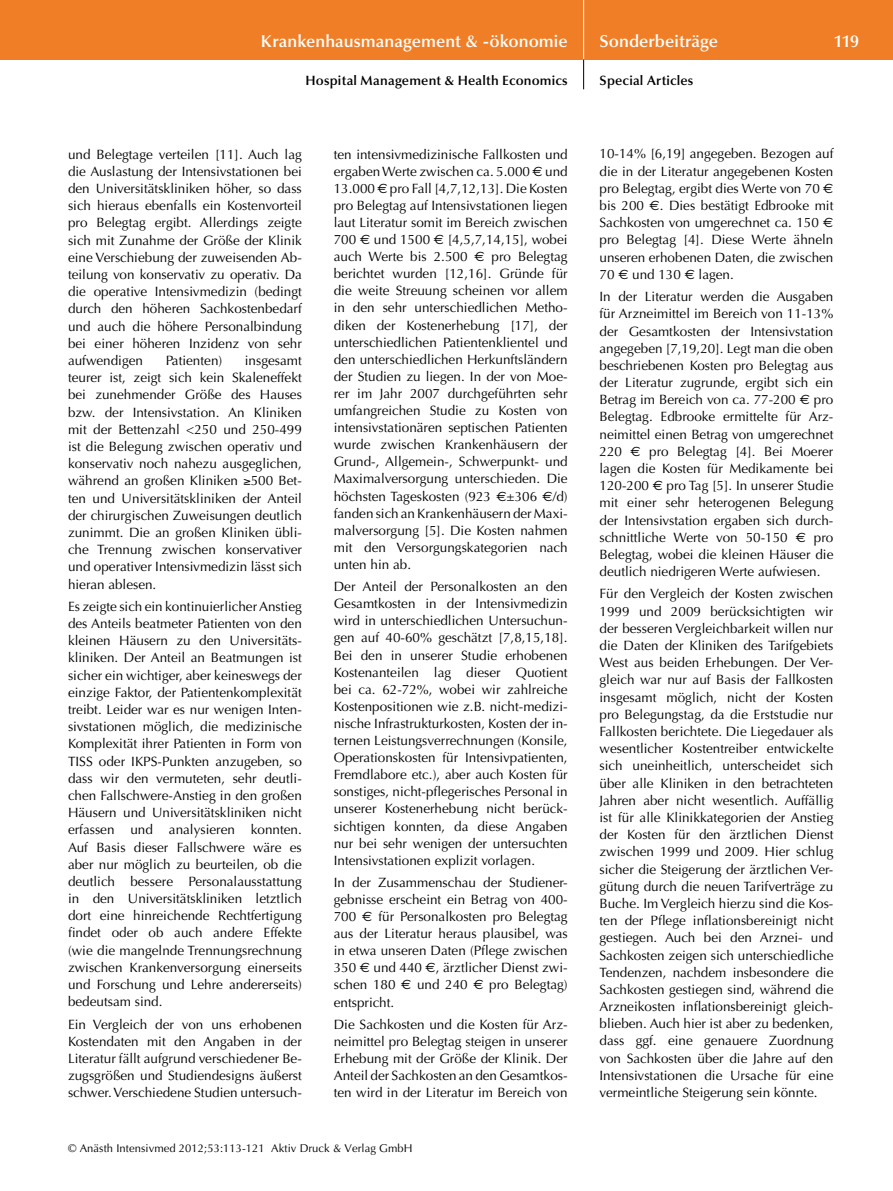
<style>
.page{position:relative;width:893px;height:1191px;background:#fff}
.page>*{position:absolute;margin:0;border:0;box-sizing:border-box;transform-origin:0 0}
.t1{font:600 17.25px "Optima";color:#fff}
.t2{font:13.5px/17.2px "Optima";color:#000;text-align:justify}
.t3{font:600 13.5px "Optima";letter-spacing:.015em;color:#000}
.t4{font:11.25px "Optima";letter-spacing:.005em;color:#000}
.s1{font-family:"Euro Sans"}
</style>
<div class="page">
<div style="left:0;top:0;width:893px;height:60px;background:#f07e26"></div>
<hr style="left:583px;top:0;width:1px;height:60px;background:#fff">
<svg style="left:583px;top:60px;width:1px;height:29px"></svg>
<p class="t1" style="left:261px;top:31px;width:308px">Krankenhausmanagement &amp; -ökonomie</p>
<p class="t1" style="left:600px;top:31px;width:120px">Sonderbeiträge</p>
<p class="t1" style="left:833px;top:31px;width:27px">119</p>
<p class="t3" style="left:306px;top:73px;width:264px">Hospital Management &amp; Health Economics</p>
<p class="t3" style="left:600px;top:73px;width:95px">Special Articles</p>
<p class="t2" style="left:68px;top:146px;width:235px">und Belegtage verteilen [11]. Auch lag die Auslastung der Intensivstationen bei den Universitätskliniken höher, so dass sich hieraus ebenfalls ein Kostenvorteil pro Belegtag ergibt. Allerdings zeigte sich mit Zunahme der Größe der Klinik eine Verschiebung der zuweisenden Ab&shy;teilung von konservativ zu operativ. Da die operative Intensivmedizin (bedingt durch den höheren Sachkostenbedarf und auch die höhere Personalbindung bei einer höheren Inzidenz von sehr aufwendigen</p>
<p class="t2" style="left:68px;top:352px;width:235px;text-indent:177px">insgesamt teurer ist, zeigt sich kein Skaleneffekt bei zunehmender Größe des Hauses bzw. der Intensivstation. An Kliniken mit der Bettenzahl &lt;250 und 250-499 ist die Belegung zwischen operativ und konservativ noch nahezu ausgeglichen, während an großen Kliniken ≥500 Bet&shy;ten und Universitätskliniken der Anteil der chirurgischen Zuweisungen deutlich zunimmt. Die an großen Kliniken übli&shy;che Trennung zwischen konservativer und operativer Intensivmedizin lässt sich hieran ablesen.</p>
<p class="t2" style="left:68px;top:598px;width:235px">Es zeigte sich ein kontinuierlicher Anstieg des Anteils beatmeter Patienten von den kleinen Häusern zu den Universitäts&shy;kliniken. Der Anteil an Beatmungen ist sicher ein wichtiger, aber keineswegs der einzige Faktor, der Patientenkomplexität treibt. Leider war es nur wenigen Inten&shy;sivstationen möglich, die medizinische Komplexität ihrer Patienten in Form von TISS oder IKPS-Punkten anzugeben, so dass wir den vermuteten, sehr deutli&shy;chen Fallschwere-Anstieg in den großen Häusern und Universitätskliniken nicht erfassen und analysieren konnten.<br>Auf Basis dieser Fallschwere wäre es aber nur möglich zu beurteilen, ob die deutlich bessere Personalausstattung in den Universitätskliniken letztlich dort eine hinreichende Rechtfertigung findet oder ob auch andere Effekte (wie die mangelnde Trennungsrechnung zwischen Krankenversorgung einerseits und Forschung und Lehre andererseits) bedeutsam sind.</p>
<p class="t2" style="left:68px;top:1015px;width:235px">Ein Vergleich der von uns erhobenen Kostendaten mit den Angaben in der Literatur fällt aufgrund verschiedener Be&shy;zugsgrößen und Studiendesigns äußerst schwer. Verschiedene Studien untersuch-</p>
<p class="t2" style="left:166px;top:352px;width:58px">Patienten)</p>
<p class="t2" style="left:334px;top:146px;width:235px">ten intensivmedizinische Fallkosten und ergaben Werte zwischen ca. 5.000 <span class="s1">€</span> und 13.000 <span class="s1">€</span> pro Fall [4,7,12,13]. Die Kosten pro Belegtag auf Intensivstationen liegen laut Literatur somit im Bereich zwischen 700 <span class="s1">€</span> und 1500 <span class="s1">€</span> [4,5,7,14,15], wobei auch Werte bis 2.500 <span class="s1">€</span> pro Belegtag berichtet wurden [12,16]. Gründe für die weite Streuung scheinen vor allem in den sehr unterschiedlichen Metho&shy;diken der Kostenerhebung [17], der unterschiedlichen Patientenklientel und den unterschiedlichen Herkunftsländern der Studien zu liegen. In der von Moe&shy;rer im Jahr 2007 durchgeführten sehr umfangreichen Studie zu Kosten von intensivstationären septischen Patienten wurde zwischen Krankenhäusern der Grund-, Allgemein-, Schwerpunkt- und Maximalversorgung unterschieden. Die höchsten Tageskosten (923 <span class="s1">€</span>±306 <span class="s1">€</span>/d) fanden sich an Krankenhäusern der Maxi&shy;malversorgung [5]. Die Kosten nahmen mit den Versorgungskategorien nach unten hin ab.</p>
<p class="t2" style="left:334px;top:578px;width:235px">Der Anteil der Personalkosten an den Gesamtkosten in der Intensivmedizin wird in unterschiedlichen Untersuchun&shy;gen auf 40-60% geschätzt [7,8,15,18].<br>Bei den in unserer Studie erhobenen Kostenanteilen lag dieser Quotient bei ca. 62-72%, wobei wir zahlreiche Kostenpositionen wie z.B. nicht-medizi&shy;nische Infrastrukturkosten, Kosten der in&shy;ternen Leistungsverrechnungen (Konsile, Operationskosten für Intensivpatienten, Fremdlabore etc.), aber auch Kosten für sonstiges, nicht-pflegerisches Personal in unserer Kostenerhebung nicht berück&shy;sichtigen konnten, da diese Angaben nur bei sehr wenigen der untersuchten Intensivstationen explizit vorlagen.</p>
<p class="t2" style="left:334px;top:874px;width:235px">In der Zusammenschau der Studiener&shy;gebnisse erscheint ein Betrag von 400- 700 <span class="s1">€</span> für Personalkosten pro Belegtag aus der Literatur heraus plausibel, was in etwa unseren Daten (Pflege zwischen 350 <span class="s1">€</span> und 440 <span class="s1">€</span>, ärztlicher Dienst zwi&shy;schen 180 <span class="s1">€</span> und 240 <span class="s1">€</span> pro Belegtag) entspricht.</p>
<p class="t2" style="left:334px;top:1015px;width:235px">Die Sachkosten und die Kosten für Arz&shy;neimittel pro Belegtag steigen in unserer Erhebung mit der Größe der Klinik. Der Anteil der Sachkosten an den Gesamtkos&shy;ten wird in der Literatur im Bereich von</p>
<p class="t4" style="left:68px;top:1142px;width:346px">© Anästh Intensivmed 2012;53:113-121 Aktiv Druck &amp; Verlag GmbH</p>
<p class="t2" style="left:600px;top:145px;width:235px">10-14% [6,19] angegeben. Bezogen auf die in der Literatur angegebenen Kosten pro Belegtag, ergibt dies Werte von 70 <span class="s1">€ </span>bis 200 <span class="s1">€</span>. Dies bestätigt Edbrooke mit Sachkosten von umgerechnet ca. 150 <span class="s1">€ </span>pro Belegtag [4]. Diese Werte ähneln unseren erhobenen Daten, die zwischen 70 <span class="s1">€</span> und 130 <span class="s1">€</span> lagen.</p>
<p class="t2" style="left:600px;top:288px;width:235px">In der Literatur werden die Ausgaben für Arzneimittel im Bereich von 11-13% der Gesamtkosten der Intensivstation angegeben [7,19,20]. Legt man die oben beschriebenen Kosten pro Belegtag aus der Literatur zugrunde, ergibt sich ein Betrag im Bereich von ca. 77-200 <span class="s1">€</span> pro Belegtag. Edbrooke ermittelte für Arz&shy;neimittel einen Betrag von umgerechnet 220 <span class="s1">€</span> pro Belegtag [4]. Bei Moerer lagen die Kosten für Medikamente bei 120-200 <span class="s1">€</span> pro Tag [5]. In unserer Studie mit einer sehr heterogenen Belegung der Intensivstation ergaben sich durch&shy;schnittliche Werte von 50-150 <span class="s1">€</span> pro Belegtag, wobei die kleinen Häuser die deutlich niedrigeren Werte aufwiesen.</p>
<p class="t2" style="left:600px;top:585px;width:235px">Für den Vergleich der Kosten zwischen 1999 und 2009 berücksichtigten wir der besseren Vergleichbarkeit willen nur die Daten der Kliniken des Tarifgebiets West aus beiden Erhebungen. Der Ver&shy;gleich war nur auf Basis der Fallkosten insgesamt möglich, nicht der Kosten pro Belegungstag, da die Erststudie nur Fallkosten berichtete. Die Liegedauer als wesentlicher Kostentreiber entwickelte sich uneinheitlich, unterscheidet sich über alle Kliniken in den betrachteten Jahren aber nicht wesentlich. Auffällig ist für alle Klinikkategorien der Anstieg der Kosten für den ärztlichen Dienst zwischen 1999 und 2009. Hier schlug sicher die Steigerung der ärztlichen Ver&shy;gütung durch die neuen Tarifverträge zu Buche. Im Vergleich hierzu sind die Kos&shy;ten der Pflege inflationsbereinigt nicht gestiegen. Auch bei den Arznei- und Sachkosten zeigen sich unterschiedliche Tendenzen, nachdem insbesondere die Sachkosten gestiegen sind, während die Arzneikosten inflationsbereinigt gleich&shy;blieben. Auch hier ist aber zu bedenken, dass ggf. eine genauere Zuordnung von Sachkosten über die Jahre auf den Intensivstationen die Ursache für eine vermeintliche Steigerung sein könnte.</p>
</div>
